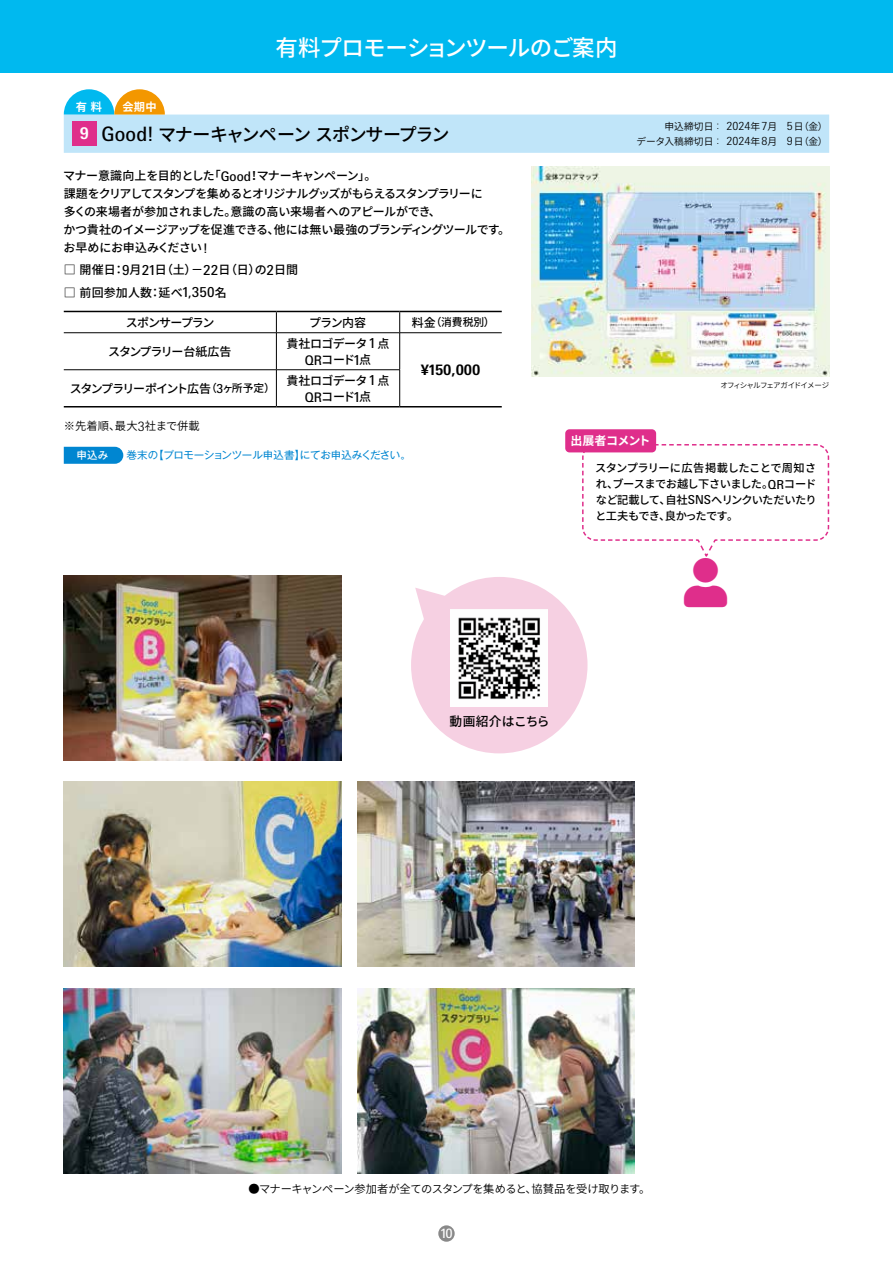
<style>
.page{position:relative;width:893px;height:1263px;background:#fff}
.page>*{position:absolute;margin:0;border:0;box-sizing:border-box;transform-origin:0 0}
.t1{font:500 22.5px "Noto Sans CJ Kjp";letter-spacing:-.045em;color:#fff}
.t2{font:500 18px "Noto Sans CJ Kjp";letter-spacing:-.065em;color:#000}
.t3{font:700 14.55px "Messe Univers";color:#000}
.t4{font:12.9px "Messe Univers";color:#fff}
.t5{font:500 12.75px "Noto Sans CJ Kjp";letter-spacing:.025em;color:#000}
.t6{font:500 12px/18px "Noto Sans CJ Kjp";letter-spacing:-.05em;color:#000;text-align:center}
.t7{font:500 12px "Noto Sans CJ Kjp";letter-spacing:-.105em;color:#000}
.t8{font:500 12px "Noto Sans CJ Kjp";letter-spacing:-.095em;color:#000}
.t9{font:500 12px "Noto Sans CJ Kjp";letter-spacing:.01em;color:#000}
.t10{font:700 12px "Noto Sans CJ Kjp";letter-spacing:-.04em;color:#fff}
.t11{font:500 11.25px/15.8px "Noto Sans CJ Kjp";letter-spacing:-.06em;color:#000;text-align:justify}
.t12{font:600 11.25px "Noto Sans CJ Kjp";letter-spacing:-.03em;color:#000}
.t13{font:600 11.25px "Noto Sans CJ Kjp";letter-spacing:.01em;color:#000}
.t14{font:700 11.25px "Noto Sans CJ Kjp";color:#fff}
.t15{font:500 10.8px "Noto Sans CJ Kjp";color:#000}
.t16{font:10.5px "Gothic MB101 Pro";letter-spacing:-.025em;color:#0086d1}
.t17{font:500 10.5px "Noto Sans CJ Kjp";color:#fff}
.t18{font:600 9.75px/14.9px "Noto Sans CJ Kjp";letter-spacing:.01em;color:#000;text-align:right}
.t19{font:600 7.5px "Noto Sans CJ Kjp";letter-spacing:-.115em;color:#000}
.s1{font-family:"Messe Univers";font-weight:700;font-size:16.2px;color:#fff}
.s2{font-family:"Messe Univers";font-weight:400;font-size:19.8px}
.s3{font-family:"Messe Univers";font-weight:300;font-size:10.8px}
.s4{font-family:"Messe Univers";font-weight:300;font-size:11.25px}
.s5{font-family:"Messe Univers";font-weight:400;font-size:13.2px}
.s6{font-family:"Messe Univers";font-weight:400;font-size:13.8px}
.s7{font-size:12px}
.s8{font-size:10.8px}
.s9{font-family:"Messe Univers";font-weight:400;font-size:12.45px}
.s10{font-family:"Messe Univers";font-weight:300;font-size:12.9px}
.s11{font-family:"Messe Univers";font-weight:400;font-size:12.3px}
</style>
<div class="page">
<img style="left:531px;top:166px;width:298px;height:210px">
<svg style="left:276px;top:312px;width:1px;height:20px"></svg>
<svg style="left:399px;top:312px;width:1px;height:20px"></svg>
<hr style="left:64px;top:332px;width:212px;height:1px;background:#000">
<hr style="left:276px;top:332px;width:124px;height:1px;background:#000">
<hr style="left:276px;top:333px;width:1px;height:36px;background:#000">
<hr style="left:400px;top:332px;width:102px;height:1px;background:#000">
<hr style="left:399px;top:333px;width:1px;height:36px;background:#000">
<hr style="left:64px;top:369px;width:212px;height:1px;background:#000">
<hr style="left:276px;top:369px;width:124px;height:1px;background:#000">
<hr style="left:276px;top:370px;width:1px;height:36px;background:#000">
<hr style="left:399px;top:370px;width:1px;height:36px;background:#000">
<hr style="left:64px;top:311px;width:212px;height:1px;background:#000">
<hr style="left:276px;top:311px;width:124px;height:1px;background:#000">
<hr style="left:400px;top:311px;width:102px;height:1px;background:#000">
<hr style="left:64px;top:406px;width:212px;height:1px;background:#000">
<hr style="left:276px;top:406px;width:124px;height:1px;background:#000">
<hr style="left:400px;top:406px;width:102px;height:1px;background:#000">
<svg style="left:64px;top:447px;width:59px;height:17px"></svg>
<svg style="left:64px;top:89px;width:765px;height:64px"></svg>
<div style="left:565px;top:429px;width:91px;height:23px;background:#df2e8b;border-radius:4px"></div>
<img style="left:64px;top:575px;width:277px;height:185px">
<img style="left:64px;top:781px;width:277px;height:185px">
<img style="left:64px;top:989px;width:277px;height:185px">
<img style="left:357px;top:781px;width:278px;height:185px">
<img style="left:357px;top:989px;width:278px;height:185px">
<div style="left:411px;top:577px;width:176px;height:176px;background:#f6d0e2;border-radius:50%"></div>
<svg style="left:415px;top:588px;width:33px;height:32px"></svg>
<img style="left:451px;top:609px;width:97px;height:97px">
<div style="left:438px;top:1225px;width:17px;height:17px;background:#898989;border-radius:50%"></div>
<div style="left:0;top:0;width:893px;height:72px;background:#00b9ef"></div>
<svg style="left:581px;top:443px;width:249px;height:114px"></svg>
<p class="t14" style="left:76px;top:100px;width:28px">有料</p>
<p class="t14" style="left:123px;top:100px;width:35px">会期中</p>
<h1 class="t1" style="left:275px;top:35px;width:344px">有料プロモーションツールのご案内</h1>
<h2 class="t2" style="left:80px;top:124px;width:388px"><span class="s1">9</span> <span class="s2">Good!</span> マナーキャンペーンスポンサープラン　</h2>
<p class="t18" style="left:636px;top:119px;width:193px">申込締切日 <span class="s3">:</span> <span class="s4">2024</span>年<span class="s4">7</span>月 <span class="s4">5</span>日（金）<br>データ入稿締切日 <span class="s3">:</span> <span class="s4">2024</span>年<span class="s4">8</span>月 <span class="s4">9</span>日（金）</p>
<p class="t6" style="left:63px;top:167px;width:449px;text-align:left">マナー意識向上を目的とした「<span class="s5">Good</span>！マナーキャンペーン」。<br>課題をクリアしてスタンプを集めるとオリジナルグッズがもらえるスタンプラリーに<br>多くの来場者が参加されました。意識の高い来場者へのアピールができ、<br>かつ貴社のイメージアップを促進できる、他には無い最強のブランディングツールです。お早めにお申込みください<span class="s5">!</span></p>
<p class="t6" style="left:64px;top:261px;width:236px">□ 開催日：<span class="s6">9</span>月<span class="s6">21</span>日（土）－<span class="s6">22</span>日（日）の<span class="s6">2</span>日間</p>
<p class="t9" style="left:64px;top:285px;width:164px">□ 前回参加人数：延べ<span class="s6">1</span><span class="s5">,</span><span class="s6">350</span>名</p>
<p class="t8" style="left:126px;top:315px;width:90px">スポンサープラン</p>
<p class="t6" style="left:309px;top:313px;width:58px">プラン内容</p>
<p class="t15" style="left:412px;top:316px;width:85px"><span class="s7">料金</span>（消費税別）</p>
<p class="t8" style="left:108px;top:345px;width:125px">スタンプラリー台紙広告</p>
<p class="t6" style="left:287px;top:335px;width:104px;line-height:16.5px">貴社ロゴデータ <span class="s6">1</span> 点<br><span class="s5">QR</span>コード<span class="s6">1</span>点</p>
<p class="t3" style="left:421px;top:361px;width:61px">¥150,000</p>
<p class="t7" style="left:70px;top:382px;width:207px">スタンプラリーポイント広告<span class="s8">（</span><span class="s9">3</span><span class="s8">ヶ所予定）</span></p>
<p class="t6" style="left:287px;top:372px;width:104px;line-height:16.5px">貴社ロゴデータ <span class="s6">1</span> 点<br><span class="s5">QR</span>コード<span class="s6">1</span>点</p>
<p class="t13" style="left:64px;top:420px;width:137px">※先着順、最大<span class="s10">3</span>社まで併載</p>
<p class="t17" style="left:76px;top:449px;width:33px">申込み</p>
<p class="t16" style="left:127px;top:446px;width:286px">巻末の【プロモーションツール申込書】にてお申込みください。</p>
<p class="t10" style="left:570px;top:434px;width:82px">出展者コメント</p>
<p class="t19" style="left:720px;top:381px;width:110px">オフィシャルフェアガイドイメージ</p>
<p class="t11" style="left:595px;top:461px;width:223px">スタンプラリーに広告掲載したことで周知され、ブースまでお越し下さいました。<span class="s11">QR</span>コードなど記載して、自社<span class="s11">SNS</span>へリンクいただいたりと工夫もでき、良かったです。</p>
<p class="t5" style="left:450px;top:714px;width:102px">動画紹介はこちら</p>
<p class="t12" style="left:248px;top:1183px;width:403px">●マナーキャンペーン参加者が全てのスタンプを集めると、協賛品を受け取ります。</p>
<p class="t4" style="left:440px;top:1226px;width:14px">10</p>
</div>
